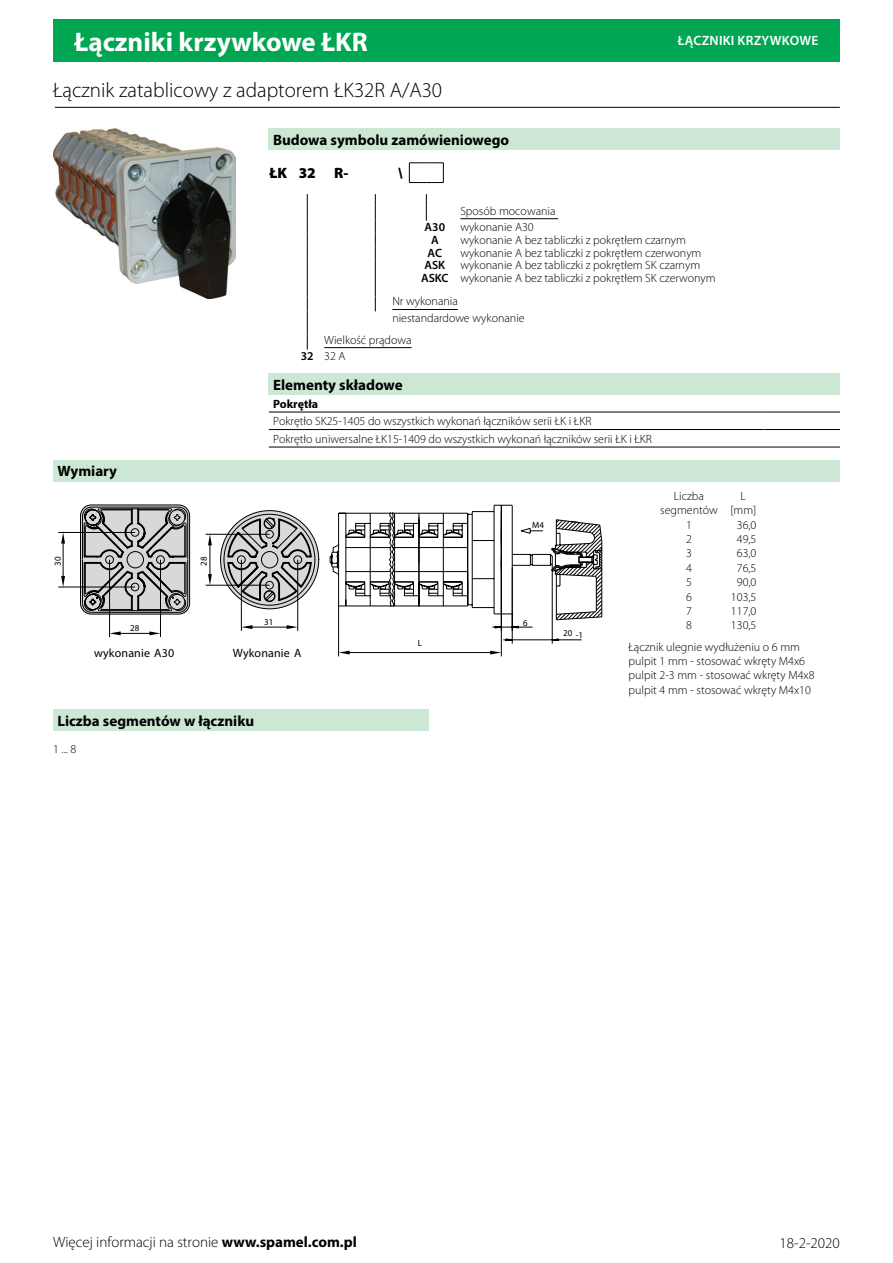
<style>
.page{position:relative;width:893px;height:1263px;background:#fff}
.page>*{position:absolute;margin:0;border:0;box-sizing:border-box;transform-origin:0 0}
.t1{font:700 27px "Myriad Pro";color:#fff}
.t2{font:300 21px "Myriad Pro";color:#000}
.Überschrift{font:700 15px "Myriad Pro";color:#000}
.t3{font:300 15px "Myriad Pro";color:#000}
.TS_Bestellschlüssel{font:900 15px "Myriad Pro";color:#000}
.t4{font:600 13.5px "Myriad Pro";letter-spacing:.02em;color:#fff}
.TS_links{font:300 12px "Myriad Pro";color:#000}
.Cecha_Wymiary{font:300 12px/14.4px "Myriad Pro";color:#000;text-align:center}
.Tabellenkörper{font:300 12px "Myriad Pro";color:#000}
.TS_links_unterstrich{font:300 12px "Myriad Pro";color:#000}
.Cecha_Wymiary-2{font:12px "Myriad Pro";letter-spacing:.015em;color:#000}
.TS_fett_zentriert{font:600 12px "Myriad Pro";color:#000}
.Text_SubHeader{font:700 12px "Myriad Pro";color:#000}
.Text_normal_block{font:300 12px "Myriad Pro";color:#000}
.Cecha_Wymiary-3{font:9px "Myriad Pro";color:#000}
.s1{font-weight:700}
</style>
<div class="page">
<div style="left:53px;top:19px;width:787px;height:43px;background:#00a651"></div>
<div style="left:53px;top:710px;width:376px;height:21px;background:#cce7d3"></div>
<div style="left:80px;top:504px;width:110px;height:110px;border:1px solid #000;border-radius:11px"></div>
<svg style="left:82px;top:507px;width:233px;height:106px"></svg>
<hr style="left:206px;top:585px;width:64px;height:1px;background:#000">
<hr style="left:206px;top:534px;width:64px;height:1px;background:#000">
<hr style="left:250px;top:627px;width:39px;height:1px;background:#000">
<svg style="left:242px;top:625px;width:10px;height:4px"></svg>
<svg style="left:287px;top:625px;width:10px;height:4px"></svg>
<hr style="left:241px;top:560px;width:1px;height:71px;background:#000">
<hr style="left:297px;top:560px;width:1px;height:71px;background:#000">
<hr style="left:118px;top:633px;width:34px;height:1px;background:#000">
<svg style="left:110px;top:631px;width:11px;height:4px"></svg>
<svg style="left:149px;top:631px;width:11px;height:4px"></svg>
<hr style="left:109px;top:560px;width:1px;height:77px;background:#000">
<hr style="left:160px;top:560px;width:1px;height:77px;background:#000">
<hr style="left:63px;top:541px;width:1px;height:37px;background:#000">
<svg style="left:61px;top:576px;width:4px;height:11px"></svg>
<svg style="left:61px;top:533px;width:4px;height:10px"></svg>
<hr style="left:58px;top:587px;width:77px;height:1px;background:#000">
<hr style="left:58px;top:532px;width:77px;height:1px;background:#000">
<svg style="left:329px;top:504px;width:274px;height:153px"></svg>
<div style="left:53px;top:460px;width:787px;height:21px;background:#cce7d3"></div>
<div style="left:269px;top:129px;width:571px;height:21px;background:#cce7d3"></div>
<svg style="left:409px;top:163px;width:35px;height:20px"></svg>
<svg style="left:426px;top:194px;width:1px;height:27px"></svg>
<svg style="left:375px;top:194px;width:1px;height:117px"></svg>
<svg style="left:307px;top:194px;width:1px;height:156px"></svg>
<hr style="left:460px;top:218px;width:98px;height:1px;background:#000">
<hr style="left:392px;top:309px;width:66px;height:1px;background:#000">
<hr style="left:324px;top:347px;width:88px;height:1px;background:#000">
<hr style="left:55px;top:107px;width:785px;height:1px;background:#000">
<div style="left:269px;top:373px;width:571px;height:22px;background:#cce7d3"></div>
<hr style="left:763px;top:412px;width:77px;height:1px;background:#000">
<hr style="left:269px;top:429px;width:494px;height:1px;background:#000">
<hr style="left:763px;top:429px;width:77px;height:1px;background:#000">
<hr style="left:269px;top:447px;width:494px;height:1px;background:#000">
<hr style="left:763px;top:447px;width:77px;height:1px;background:#000">
<hr style="left:269px;top:412px;width:494px;height:1px;background:#000">
<img style="left:53px;top:129px;width:182px;height:170px">
<h1 class="t1" style="left:74px;top:24px;width:295px">Łączniki krzywkowe ŁKR</h1>
<p class="t2" style="left:53px;top:78px;width:391px">Łącznik zatablicowy z adaptorem ŁK32R A/A30</p>
<p class="t4" style="left:678px;top:32px;width:142px">ŁĄCZNIKI KRZYWKOWE</p>
<p class="Überschrift" style="left:273px;top:130px;width:238px">Budowa symbolu zamówieniowego</p>
<p class="TS_Bestellschlüssel" style="left:270px;top:163px;width:19px">ŁK</p>
<p class="TS_Bestellschlüssel" style="left:299px;top:163px;width:19px">32</p>
<p class="TS_Bestellschlüssel" style="left:334px;top:163px;width:16px">R-</p>
<p class="TS_Bestellschlüssel" style="left:398px;top:163px;width:6px">\</p>
<p class="TS_links_unterstrich" style="left:460px;top:204px;width:97px">Sposób mocowania</p>
<p class="TS_fett_zentriert" style="left:425px;top:219px;width:22px">A30</p>
<p class="TS_links" style="left:460px;top:220px;width:75px">wykonanie A30</p>
<p class="TS_fett_zentriert" style="left:431px;top:232px;width:9px">A</p>
<p class="TS_links" style="left:460px;top:233px;width:227px">wykonanie A bez tabliczki z pokrętłem czarnym</p>
<p class="TS_fett_zentriert" style="left:428px;top:245px;width:16px">AC</p>
<p class="TS_links" style="left:460px;top:246px;width:243px">wykonanie A bez tabliczki z pokrętłem czerwonym</p>
<p class="TS_fett_zentriert" style="left:424px;top:258px;width:22px">ASK</p>
<p class="TS_links" style="left:460px;top:259px;width:241px">wykonanie A bez tabliczki z pokrętłem SK czarnym</p>
<p class="TS_fett_zentriert" style="left:421px;top:271px;width:29px">ASKC</p>
<p class="TS_links" style="left:460px;top:272px;width:257px">wykonanie A bez tabliczki z pokrętłem SK czerwonym</p>
<p class="TS_links_unterstrich" style="left:392px;top:295px;width:67px">Nr wykonania</p>
<p class="TS_links" style="left:392px;top:311px;width:134px">niestandardowe wykonanie</p>
<p class="TS_links_unterstrich" style="left:324px;top:333px;width:89px">Wielkość prądowa</p>
<p class="TS_fett_zentriert" style="left:301px;top:348px;width:14px">32</p>
<p class="TS_links" style="left:324px;top:349px;width:23px">32 A</p>
<p class="Überschrift" style="left:57px;top:461px;width:61px">Wymiary</p>
<p class="Überschrift" style="left:273px;top:375px;width:131px">Elementy składowe</p>
<p class="Text_SubHeader" style="left:273px;top:396px;width:47px">Pokrętła</p>
<p class="Tabellenkörper" style="left:273px;top:415px;width:320px">Pokrętło SK25-1405 do wszystkich wykonań łączników serii ŁK i ŁKR</p>
<p class="Tabellenkörper" style="left:273px;top:432px;width:380px">Pokrętło uniwersalne ŁK15-1409 do wszystkich wykonań łączników serii ŁK i ŁKR</p>
<p class="Cecha_Wymiary" style="left:660px;top:489px;width:59px">Liczba segmentów<br>1<br>2<br>3<br>4<br>5<br>6<br>7<br>8</p>
<p class="Cecha_Wymiary" style="left:730px;top:489px;width:28px">L [mm]<br>36,0<br>49,5<br>63,0<br>76,5<br>90,0<br>103,5<br>117,0<br>130,5</p>
<p class="Cecha_Wymiary-3" style="left:532px;top:520px;width:13px">M4</p>
<p class="Cecha_Wymiary-3" style="left:52px;top:566px;width:11px;rotate:-90deg">03</p>
<p class="Cecha_Wymiary-3" style="left:198px;top:566px;width:11px;rotate:-90deg">82</p>
<p class="Cecha_Wymiary-3" style="left:264px;top:616px;width:11px">31</p>
<p class="Cecha_Wymiary-3" style="left:523px;top:617px;width:6px">6</p>
<p class="Cecha_Wymiary-3" style="left:130px;top:623px;width:11px">28</p>
<p class="Cecha_Wymiary-3" style="left:563px;top:628px;width:21px">20 -1</p>
<p class="Cecha_Wymiary-3" style="left:418px;top:637px;width:6px">L</p>
<p class="Cecha_Wymiary-2" style="left:94px;top:645px;width:82px">wykonanie A30</p>
<p class="Cecha_Wymiary-2" style="left:233px;top:645px;width:70px">Wykonanie A</p>
<p class="Cecha_Wymiary" style="left:628px;top:640px;width:187px;text-align:left">Łącznik ulegnie wydłużeniu o 6 mm pulpit 1 mm - stosować wkręty M4x6 pulpit 2-3 mm - stosować wkręty M4x8 pulpit 4 mm - stosować wkręty M4x10</p>
<p class="Überschrift" style="left:57px;top:711px;width:198px">Liczba segmentów w łączniku</p>
<p class="Text_normal_block" style="left:53px;top:742px;width:25px">1 ... 8</p>
<p class="t3" style="left:53px;top:1234px;width:305px">Więcej informacji na stronie <span class="s1">www.spamel.com.pl</span></p>
<p class="t3" style="left:780px;top:1234px;width:62px">18-2-2020</p>
</div>
